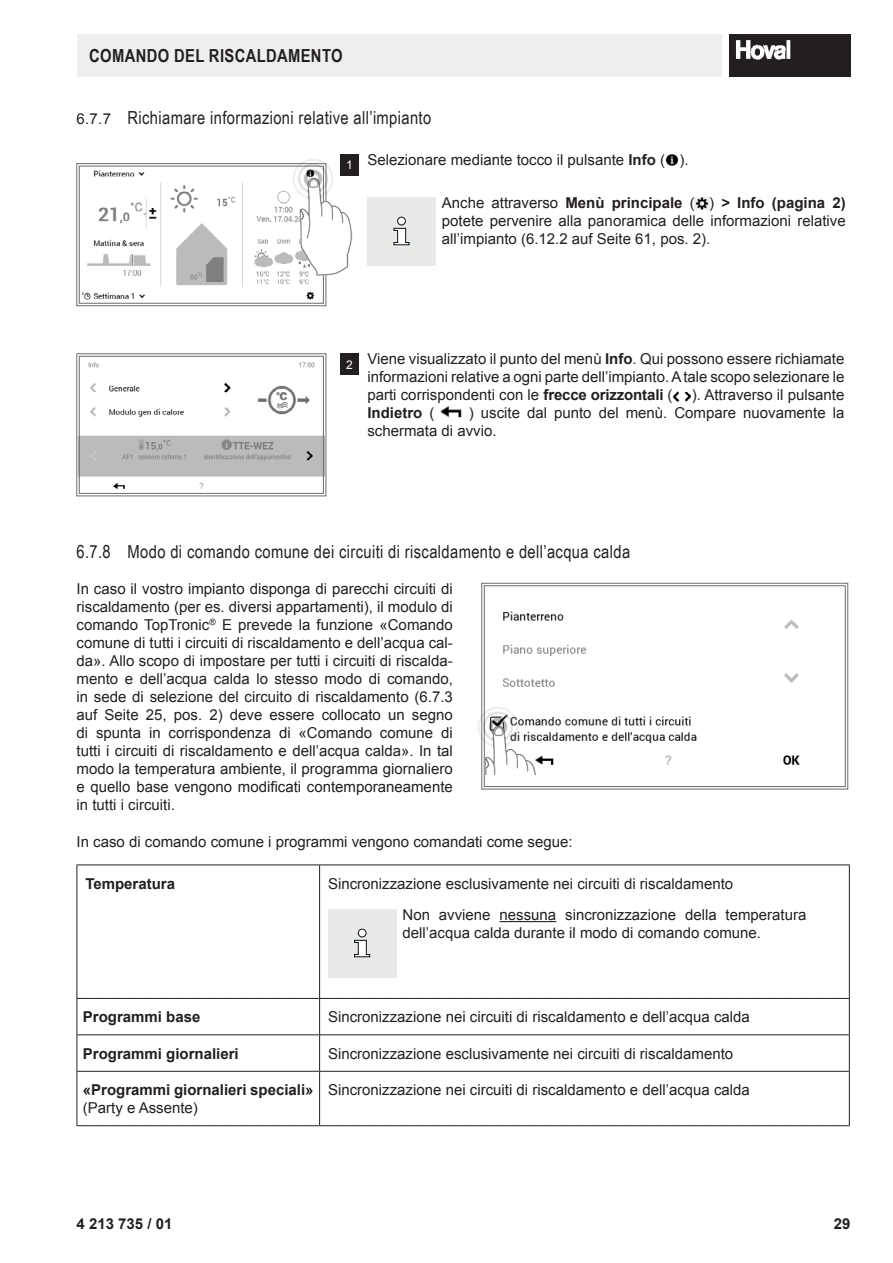
<style>
.page{position:relative;width:893px;height:1263px;background:#fff}
.page>*{position:absolute;margin:0;border:0;box-sizing:border-box;transform-origin:0 0}
.t1{font:18px "Arial Narrow";letter-spacing:.02em;color:#231f20}
.t2{font:700 18px "Arial Narrow";letter-spacing:.02em;color:#231f20}
.t3{font:15px/18px "Arial";color:#231f20;text-align:justify}
.t4{font:700 15px "Arial";color:#231f20}
.s1{font-family:"Arial";font-size:15px}
.s2{font-weight:700}
.s3{font-weight:400}
</style>
<div class="page">
<img style="left:730px;top:34px;width:120px;height:43px">
<div style="left:77px;top:34px;width:644px;height:43px;background:#eee"></div>
<svg style="left:76px;top:163px;width:250px;height:143px"></svg>
<div style="left:79px;top:166px;width:245px;height:137px;border:1px solid #6c6d70"></div>
<img style="left:292px;top:159px;width:61px;height:117px">
<div style="left:340px;top:154px;width:19px;height:21px;background:#231f20"></div>
<img style="left:666px;top:154px;width:12px;height:12px">
<div style="left:367px;top:197px;width:68px;height:68px;background:#e8eae8"></div>
<div style="left:398px;top:217px;width:7px;height:8px;background:#fff;border-radius:50%"></div>
<div style="left:397px;top:217px;width:9px;height:8px;border:1px solid #0f1313;border-radius:50%"></div>
<svg style="left:393px;top:228px;width:16px;height:17px"></svg>
<img style="left:695px;top:197px;width:14px;height:13px">
<svg style="left:76px;top:353px;width:250px;height:143px"></svg>
<div style="left:79px;top:356px;width:245px;height:138px;border:1px solid #6c6d70"></div>
<div style="left:340px;top:353px;width:19px;height:22px;background:#231f20"></div>
<svg style="left:673px;top:391px;width:17px;height:11px"></svg>
<div style="left:682px;top:391px;width:10px;height:12px;border:1px solid #fff"></div>
<img style="left:440px;top:406px;width:22px;height:12px">
<svg style="left:481px;top:583px;width:367px;height:206px"></svg>
<div style="left:484px;top:585px;width:361px;height:202px;border:1px solid #6c6d70"></div>
<img style="left:478px;top:702px;width:58px;height:73px">
<hr style="left:77px;top:864px;width:243px;height:1px;background:#231f20">
<hr style="left:77px;top:865px;width:1px;height:133px;background:#231f20">
<hr style="left:320px;top:864px;width:530px;height:1px;background:#231f20">
<hr style="left:319px;top:865px;width:1px;height:133px;background:#231f20">
<hr style="left:849px;top:865px;width:1px;height:133px;background:#231f20">
<hr style="left:77px;top:998px;width:243px;height:1px;background:#231f20">
<hr style="left:77px;top:999px;width:1px;height:35px;background:#231f20">
<hr style="left:320px;top:998px;width:530px;height:1px;background:#231f20">
<hr style="left:319px;top:999px;width:1px;height:35px;background:#231f20">
<hr style="left:849px;top:999px;width:1px;height:35px;background:#231f20">
<hr style="left:77px;top:1034px;width:243px;height:1px;background:#231f20">
<hr style="left:77px;top:1035px;width:1px;height:36px;background:#231f20">
<hr style="left:320px;top:1034px;width:530px;height:1px;background:#231f20">
<hr style="left:319px;top:1035px;width:1px;height:36px;background:#231f20">
<hr style="left:849px;top:1035px;width:1px;height:36px;background:#231f20">
<hr style="left:77px;top:1071px;width:243px;height:1px;background:#231f20">
<hr style="left:77px;top:1072px;width:1px;height:53px;background:#231f20">
<hr style="left:320px;top:1071px;width:530px;height:1px;background:#231f20">
<hr style="left:319px;top:1072px;width:1px;height:53px;background:#231f20">
<hr style="left:849px;top:1072px;width:1px;height:53px;background:#231f20">
<hr style="left:77px;top:1125px;width:243px;height:1px;background:#231f20">
<hr style="left:320px;top:1125px;width:530px;height:1px;background:#231f20">
<div style="left:328px;top:909px;width:68px;height:68px;background:#e8eae8"></div>
<div style="left:358px;top:929px;width:8px;height:8px;background:#fff;border-radius:50%"></div>
<div style="left:358px;top:929px;width:8px;height:8px;border:1px solid #0f1313;border-radius:50%"></div>
<svg style="left:354px;top:940px;width:16px;height:17px"></svg>
<hr style="left:500px;top:921px;width:56px;height:1px;background:#231f20">
<p class="t2" style="left:89px;top:42px;width:255px">COMANDO DEL RISCALDAMENTO</p>
<p class="t1" style="left:77px;top:104px;width:356px"><span class="s1">6.7.7</span> Richiamare informazioni relative all’impianto</p>
<p class="t3" style="left:346px;top:150px;width:344px"><sub>1</sub> Selezionare mediante tocco il pulsante <span class="s2">Info</span> ( ).</p>
<p class="t3" style="left:442px;top:194px;width:405px">Anche attraverso <span class="s2">Menù principale</span> ( ) <span class="s2">&gt; Info (pagina 2) </span>potete pervenire alla panoramica delle informazioni relative all’impianto (6.12.2 auf Seite 61, pos. 2).</p>
<p class="t3" style="left:367px;top:350px;width:479px;text-indent:-21px"><sub>2</sub> Viene visualizzato il punto del menù <span class="s2">Info</span>. Qui possono essere richiamate informazioni relative a ogni parte dell’impianto. A tale scopo selezionare le parti corrispondenti con le <span class="s2">frecce orizzontali</span> (</p>
<p class="t3" style="left:692px;top:386px;width:154px">). Attraverso il pulsante</p>
<p class="t3" style="left:367px;top:404px;width:478px;text-indent:101px">) uscite dal punto del menù. Compare nuovamente la schermata di avvio.</p>
<p class="t4" style="left:367px;top:403px;width:69px">Indietro <span class="s3">(</span></p>
<p class="t1" style="left:77px;top:538px;width:555px">6.7.8 Modo di comando comune dei circuiti di riscaldamento e dell’acqua calda</p>
<p class="t3" style="left:77px;top:580px;width:378px">In caso il vostro impianto disponga di parecchi circuiti di riscaldamento (per es. diversi appartamenti), il modulo di comando TopTronic<sup>®</sup> E prevede la funzione «Comando comune di tutti i circuiti di riscaldamento e dell’acqua cal&shy;da». Allo scopo di impostare per tutti i circuiti di riscalda&shy;mento e dell’acqua calda lo stesso modo di comando, in sede di selezione del circuito di riscaldamento (6.7.3 auf Seite 25, pos. 2) deve essere collocato un segno di spunta in corrispondenza di «Comando comune di tutti i circuiti di riscaldamento e dell’acqua calda». In tal modo la temperatura ambiente, il programma giornaliero e quello base vengono modificati contemporaneamente in tutti i circuiti.</p>
<p class="t3" style="left:77px;top:832px;width:498px">In caso di comando comune i programmi vengono comandati come segue:</p>
<p class="t4" style="left:85px;top:873px;width:91px">Temperatura</p>
<p class="t3" style="left:402px;top:868px;width:405px;line-height:31.3px;text-indent:-74px">Sincronizzazione esclusivamente nei circuiti di riscaldamento<br>Non avviene nessuna sincronizzazione della temperatura</p>
<p class="t3" style="left:402px;top:924px;width:360px">dell’acqua calda durante il modo di comando comune.</p>
<p class="t4" style="left:83px;top:1007px;width:119px">Programmi base</p>
<p class="t3" style="left:328px;top:1008px;width:423px">Sincronizzazione nei circuiti di riscaldamento e dell’acqua calda</p>
<p class="t4" style="left:83px;top:1043px;width:157px">Programmi giornalieri</p>
<p class="t3" style="left:328px;top:1044px;width:407px">Sincronizzazione esclusivamente nei circuiti di riscaldamento</p>
<p class="t4" style="left:83px;top:1080px;width:232px">«Programmi giornalieri speciali»</p>
<p class="t3" style="left:83px;top:1099px;width:117px">(Party e Assente)</p>
<p class="t3" style="left:328px;top:1081px;width:423px">Sincronizzazione nei circuiti di riscaldamento e dell’acqua calda</p>
<p class="t4" style="left:77px;top:1214px;width:97px">4 213 735 / 01</p>
<p class="t4" style="left:834px;top:1214px;width:18px">29</p>
</div>
